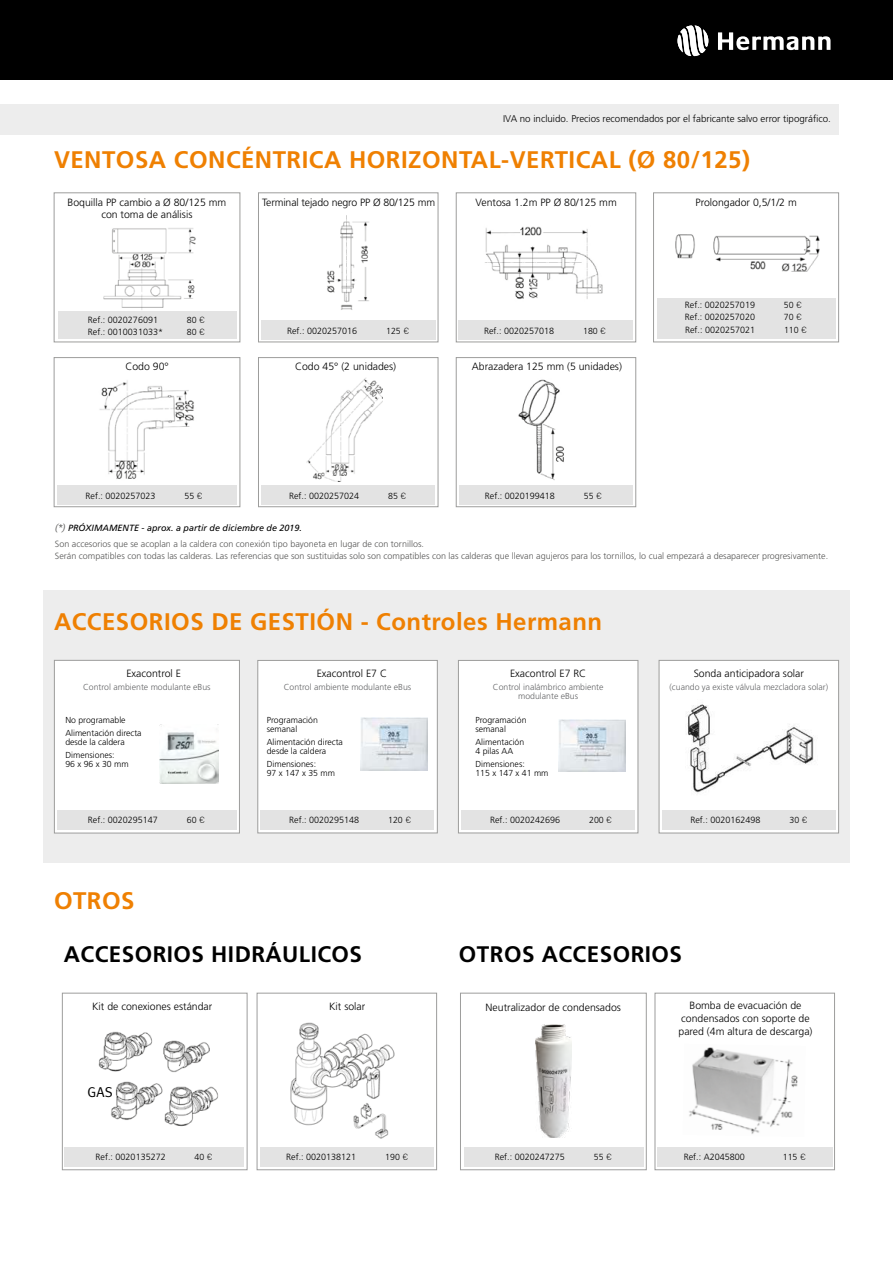
<style>
.page{position:relative;width:893px;height:1263px;background:#fff}
.page>*{position:absolute;margin:0;border:0;box-sizing:border-box;transform-origin:0 0}
.t1{font:700 24px "Frutiger";letter-spacing:.02em;color:#ef8002}
.t2{font:700 22.5px "Frutiger";letter-spacing:.02em;color:#000}
.t3{font:14.25px "Meta Plus Normal";color:#000}
.t4{font:300 10.5px/12.6px "Frutiger";color:#000;text-align:center}
.t5{font:300 9.75px "Frutiger";color:#000}
.t6{font:300 9px/16.2px "Frutiger";color:#575756}
.t7{font:300 9px "Frutiger";color:#000}
.t8{font:300 8.85px "Frutiger";color:#000}
.t9{font:300 8.7px/9px "Frutiger";color:#000}
.t10{font:300 8.7px/9px "Frutiger";color:#646567;text-align:center}
.s1{font-family:"DINOT"}
.s2{font-family:"Meta Plus Normal";font-weight:400;font-style:italic;font-size:9.75px}
.s3{font-weight:400;font-style:italic;color:#000}
</style>
<div class="page">
<div style="left:43px;top:590px;width:807px;height:273px;background:#ededed"></div>
<div style="left:458px;top:660px;width:180px;height:173px;background:#fff;border:1px solid #9d9d9c"></div>
<div style="left:257px;top:660px;width:181px;height:173px;background:#fff;border:1px solid #9d9d9c"></div>
<div style="left:659px;top:660px;width:180px;height:173px;background:#fff;border:1px solid #9d9d9c"></div>
<div style="left:54px;top:660px;width:186px;height:173px;background:#fff;border:1px solid #9d9d9c"></div>
<div style="left:655px;top:993px;width:180px;height:177px;background:#fff;border:1px solid #9d9d9c"></div>
<div style="left:460px;top:993px;width:187px;height:177px;background:#fff;border:1px solid #9d9d9c"></div>
<div style="left:62px;top:993px;width:185px;height:177px;border:1px solid #9d9d9c"></div>
<div style="left:58px;top:311px;width:178px;height:27px;background:#e3e3e3"></div>
<div style="left:657px;top:298px;width:178px;height:40px;background:#e3e3e3"></div>
<div style="left:0;top:104px;width:839px;height:31px;background:#ededed"></div>
<div style="left:0;top:0;width:893px;height:79px;background:#000"></div>
<svg style="left:718px;top:32px;width:112px;height:18px"></svg>
<svg style="left:677px;top:25px;width:31px;height:31px"></svg>
<div style="left:54px;top:192px;width:186px;height:150px;border:1px solid #9d9d9c"></div>
<div style="left:54px;top:357px;width:186px;height:150px;border:1px solid #9d9d9c"></div>
<div style="left:258px;top:192px;width:180px;height:150px;border:1px solid #9d9d9c"></div>
<div style="left:258px;top:357px;width:180px;height:150px;border:1px solid #9d9d9c"></div>
<div style="left:456px;top:192px;width:180px;height:150px;border:1px solid #9d9d9c"></div>
<div style="left:456px;top:357px;width:180px;height:150px;border:1px solid #9d9d9c"></div>
<div style="left:653px;top:192px;width:186px;height:150px;border:1px solid #9d9d9c"></div>
<img style="left:103px;top:228px;width:93px;height:82px">
<img style="left:327px;top:215px;width:42px;height:95px">
<img style="left:485px;top:226px;width:118px;height:73px">
<img style="left:675px;top:234px;width:145px;height:38px">
<img style="left:99px;top:380px;width:95px;height:99px">
<img style="left:306px;top:378px;width:77px;height:103px">
<img style="left:558px;top:719px;width:67px;height:53px">
<img style="left:160px;top:724px;width:59px;height:59px">
<img style="left:360px;top:718px;width:67px;height:52px">
<img style="left:98px;top:1031px;width:55px;height:41px">
<img style="left:163px;top:1040px;width:47px;height:33px">
<img style="left:111px;top:1072px;width:56px;height:48px">
<img style="left:157px;top:1082px;width:62px;height:45px">
<img style="left:536px;top:1024px;width:35px;height:113px">
<img style="left:689px;top:1047px;width:109px;height:87px">
<div style="left:257px;top:993px;width:180px;height:177px;background:#fff;border:1px solid #9d9d9c"></div>
<img style="left:290px;top:1022px;width:105px;height:117px">
<div style="left:261px;top:321px;width:174px;height:19px;background:#e3e3e3"></div>
<div style="left:57px;top:485px;width:180px;height:20px;background:#e3e3e3"></div>
<div style="left:57px;top:810px;width:180px;height:19px;background:#e3e3e3"></div>
<div style="left:65px;top:1147px;width:179px;height:19px;background:#e3e3e3"></div>
<div style="left:260px;top:1147px;width:174px;height:19px;background:#e3e3e3"></div>
<div style="left:464px;top:1147px;width:180px;height:19px;background:#e3e3e3"></div>
<div style="left:657px;top:1147px;width:176px;height:19px;background:#e3e3e3"></div>
<div style="left:260px;top:810px;width:174px;height:19px;background:#e3e3e3"></div>
<div style="left:461px;top:810px;width:174px;height:19px;background:#e3e3e3"></div>
<div style="left:662px;top:810px;width:174px;height:19px;background:#e3e3e3"></div>
<div style="left:261px;top:485px;width:174px;height:20px;background:#e3e3e3"></div>
<div style="left:459px;top:485px;width:174px;height:20px;background:#e3e3e3"></div>
<div style="left:458px;top:321px;width:174px;height:19px;background:#e3e3e3"></div>
<img style="left:518px;top:379px;width:46px;height:101px">
<img style="left:687px;top:704px;width:127px;height:89px">
<p class="t5" style="left:503px;top:113px;width:329px">IVA no incluido. Precios recomendados por el fabricante salvo error tipográfico.</p>
<h1 class="t1" style="left:54px;top:145px;width:697px">VENTOSA CONCÉNTRICA HORIZONTAL-VERTICAL (Ø 80/125)</h1>
<p class="t4" style="left:68px;top:196px;width:160px">Boquilla PP cambio a Ø 80/125 mm con toma de análisis</p>
<p class="t4" style="left:695px;top:196px;width:103px">Prolongador 0,5/1/2 m</p>
<p class="t4" style="left:262px;top:196px;width:174px">Terminal tejado negro PP Ø 80/125 mm</p>
<p class="t4" style="left:476px;top:196px;width:143px">Ventosa 1.2m PP Ø 80/125 mm</p>
<p class="t7" style="left:88px;top:315px;width:72px">Ref.: 0020276091</p>
<p class="t8" style="left:187px;top:315px;width:20px">80 <span class="s1">€</span></p>
<p class="t7" style="left:88px;top:326px;width:77px">Ref.: 0010031033*</p>
<p class="t8" style="left:187px;top:326px;width:20px">80 <span class="s1">€</span></p>
<p class="t7" style="left:287px;top:326px;width:72px">Ref.: 0020257016</p>
<p class="t8" style="left:386px;top:326px;width:25px">125 <span class="s1">€</span></p>
<p class="t4" style="left:125px;top:360px;width:45px">Codo 90°</p>
<p class="t4" style="left:295px;top:360px;width:103px">Codo 45° (2 unidades)</p>
<p class="t7" style="left:484px;top:326px;width:72px">Ref.: 0020257018</p>
<p class="t8" style="left:583px;top:326px;width:25px">180 <span class="s1">€</span></p>
<p class="t4" style="left:472px;top:360px;width:151px">Abrazadera 125 mm (5 unidades)</p>
<p class="t7" style="left:86px;top:490px;width:72px">Ref.: 0020257023</p>
<p class="t8" style="left:185px;top:490px;width:20px">55 <span class="s1">€</span></p>
<p class="t7" style="left:289px;top:490px;width:72px">Ref.: 0020257024</p>
<p class="t8" style="left:388px;top:490px;width:20px">85 <span class="s1">€</span></p>
<p class="t7" style="left:485px;top:490px;width:72px">Ref.: 0020199418</p>
<p class="t8" style="left:584px;top:490px;width:20px">55 <span class="s1">€</span></p>
<p class="t7" style="left:685px;top:300px;width:72px">Ref.: 0020257019</p>
<p class="t8" style="left:784px;top:300px;width:20px">50 <span class="s1">€</span></p>
<p class="t7" style="left:685px;top:311px;width:72px">Ref.: 0020257020</p>
<p class="t8" style="left:784px;top:312px;width:20px">70 <span class="s1">€</span></p>
<p class="t7" style="left:685px;top:325px;width:72px">Ref.: 0020257021</p>
<p class="t8" style="left:784px;top:325px;width:25px">110 <span class="s1">€</span></p>
<p class="t6" style="left:55px;top:520px;width:371px"><span class="s2">(*)</span> <span class="s3">PRÓXIMAMENTE - aprox. a partir de diciembre de 2019.<br></span>Son accesorios que se acoplan a la caldera con conexión tipo bayoneta en lugar de con tornillos.</p>
<p class="t6" style="left:55px;top:548px;width:775px">Serán compatibles con todas las calderas. Las referencias que son sustituidas solo son compatibles con las calderas que llevan agujeros para los tornillos, lo cual empezará a desaparecer progresivamente.</p>
<h1 class="t1" style="left:54px;top:607px;width:550px">ACCESORIOS DE GESTIÓN - Controles Hermann</h1>
<p class="t4" style="left:126px;top:667px;width:56px">Exacontrol E</p>
<p class="t10" style="left:83px;top:683px;width:129px">Control ambiente modulante eBus</p>
<p class="t9" style="left:65px;top:713px;width:78px;line-height:13.2px">No programable<br>Alimentación directa</p>
<p class="t9" style="left:65px;top:735px;width:61px;line-height:13.2px">desde la caldera<br>Dimensiones:</p>
<p class="t9" style="left:65px;top:759px;width:65px">96 x 96 x 30 mm</p>
<p class="t4" style="left:317px;top:667px;width:72px">Exacontrol E7 C</p>
<p class="t10" style="left:284px;top:683px;width:129px">Control ambiente modulante eBus</p>
<p class="t9" style="left:267px;top:715px;width:53px">Programación semanal</p>
<p class="t9" style="left:267px;top:737px;width:78px">Alimentación directa desde la caldera</p>
<p class="t9" style="left:267px;top:759px;width:70px">Dimensiones:<br>97 x 147 x 35 mm</p>
<p class="t4" style="left:510px;top:667px;width:78px">Exacontrol E7 RC</p>
<p class="t9" style="left:475px;top:715px;width:53px">Programación semanal</p>
<p class="t9" style="left:475px;top:737px;width:50px">Alimentación<br>4 pilas AA</p>
<p class="t9" style="left:475px;top:759px;width:75px">Dimensiones:<br>115 x 147 x 41 mm</p>
<p class="t4" style="left:694px;top:667px;width:112px">Sonda anticipadora solar</p>
<p class="t10" style="left:493px;top:683px;width:112px">Control inalámbrico ambiente modulante eBus</p>
<p class="t10" style="left:670px;top:683px;width:160px">(cuando ya existe válvula mezcladora solar)</p>
<p class="t7" style="left:88px;top:815px;width:72px">Ref.: 0020295147</p>
<p class="t8" style="left:187px;top:815px;width:20px">60 <span class="s1">€</span></p>
<p class="t7" style="left:289px;top:815px;width:72px">Ref.: 0020295148</p>
<p class="t8" style="left:388px;top:815px;width:25px">120 <span class="s1">€</span></p>
<p class="t7" style="left:490px;top:815px;width:72px">Ref.: 0020242696</p>
<p class="t8" style="left:589px;top:815px;width:25px">200 <span class="s1">€</span></p>
<p class="t7" style="left:690px;top:815px;width:72px">Ref.: 0020162498</p>
<p class="t8" style="left:789px;top:815px;width:20px">30 <span class="s1">€</span></p>
<h1 class="t1" style="left:54px;top:887px;width:82px">OTROS</h1>
<h2 class="t2" style="left:64px;top:941px;width:300px">ACCESORIOS HIDRÁULICOS</h2>
<h2 class="t2" style="left:459px;top:941px;width:225px">OTROS ACCESORIOS</h2>
<p class="t4" style="left:92px;top:1000px;width:122px">Kit de conexiones estándar</p>
<p class="t4" style="left:486px;top:1000px;width:137px">Neutralizador de condensados</p>
<p class="t4" style="left:678px;top:999px;width:136px">Bomba de evacuación de condensados con soporte de pared (4m altura de descarga)</p>
<p class="t4" style="left:329px;top:1000px;width:38px">Kit solar</p>
<h3 class="t3" style="left:87px;top:1084px;width:27px">GAS</h3>
<p class="t7" style="left:96px;top:1152px;width:72px">Ref.: 0020135272</p>
<p class="t8" style="left:195px;top:1152px;width:20px">40 <span class="s1">€</span></p>
<p class="t7" style="left:286px;top:1152px;width:72px">Ref.: 0020138121</p>
<p class="t8" style="left:385px;top:1152px;width:25px">190 <span class="s1">€</span></p>
<p class="t7" style="left:495px;top:1152px;width:72px">Ref.: 0020247275</p>
<p class="t8" style="left:594px;top:1152px;width:20px">55 <span class="s1">€</span></p>
<p class="t7" style="left:684px;top:1152px;width:63px">Ref.: A2045800</p>
<p class="t8" style="left:783px;top:1152px;width:25px">115 <span class="s1">€</span></p>
</div>
